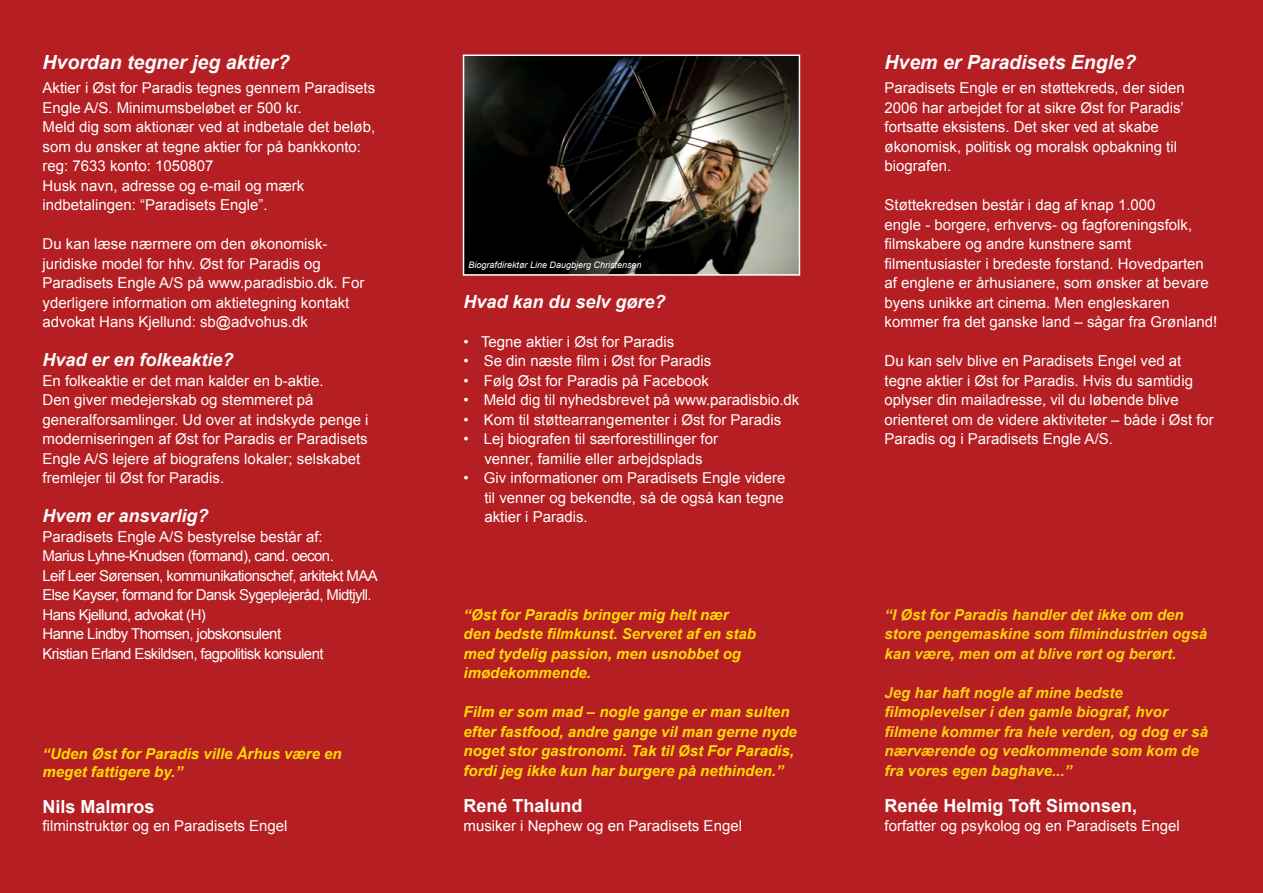
<style>
.page{position:relative;width:1263px;height:893px;background:#b51f23}
.page>*{position:absolute;margin:0;border:0;box-sizing:border-box;transform-origin:0 0}
.t1{font:italic 700 19.5px "Arial";color:#fff}
.t2{font:italic 700 18px "Arial";color:#fff}
.t3{font:700 18px "Arial";color:#fff}
.t4{font:15px/19.5px "Arial";color:#fff}
.t5{font:italic 700 15px/19.5px "Arial";color:#ffdb01}
.t6{font:italic 700 15px/19.5px "Arial";color:#fcd10d}
.t7{font:15px "Arial";letter-spacing:-.04em;color:#fff}
.t8{font:italic 9px "Arial";color:#fff}
</style>
<div class="page">
<img style="left:466px;top:58px;width:331px;height:215px">
<div style="left:463px;top:55px;width:337px;height:221px;border:2px solid #fff"></div>
<p class="t1" style="left:43px;top:50px;width:249px">Hvordan tegner jeg aktier?</p>
<p class="t4" style="left:43px;top:78px;width:334px">Aktier i Øst for Paradis tegnes gennem Paradisets<br>Engle A/S. Minimumsbeløbet er 500 kr.</p>
<p class="t4" style="left:43px;top:117px;width:334px">Meld dig som aktionær ved at indbetale det beløb, som du ønsker at tegne aktier for på bankkonto: reg: 7633 konto: 1050807</p>
<p class="t4" style="left:43px;top:176px;width:263px">Husk navn, adresse og e-mail og mærk indbetalingen: “Paradisets Engle”.</p>
<p class="t4" style="left:43px;top:234px;width:323px">Du kan læse nærmere om den økonomisk&shy;juridiske model for hhv. Øst for Paradis og Paradisets Engle A/S på www.paradisbio.dk. For yderligere information om aktietegning kontakt advokat Hans Kjellund: sb@advohus.dk</p>
<p class="t2" style="left:43px;top:348px;width:193px">Hvad er en folkeaktie?</p>
<p class="t4" style="left:43px;top:371px;width:328px">En folkeaktie er det man kalder en b-aktie.<br>Den giver medejerskab og stemmeret på generalforsamlinger. Ud over at indskyde penge i moderniseringen af Øst for Paradis er Paradisets Engle A/S lejere af biografens lokaler; selskabet fremlejer til Øst for Paradis.</p>
<p class="t2" style="left:43px;top:504px;width:168px">Hvem er ansvarlig?</p>
<p class="t4" style="left:43px;top:527px;width:282px">Paradisets Engle A/S bestyrelse består af:</p>
<p class="t7" style="left:43px;top:546px;width:293px">Marius Lyhne-Knudsen (formand), cand. oecon.</p>
<p class="t7" style="left:43px;top:565px;width:337px">Leif Leer Sørensen, kommunikationschef, arkitekt MAA</p>
<p class="t7" style="left:43px;top:585px;width:331px">Else Kayser, formand for Dansk Sygeplejeråd, Midtjyll.</p>
<p class="t7" style="left:43px;top:604px;width:165px">Hans Kjellund, advokat (H)</p>
<p class="t7" style="left:43px;top:624px;width:240px">Hanne Lindby Thomsen, jobskonsulent</p>
<p class="t7" style="left:43px;top:643px;width:283px">Kristian Erland Eskildsen, fagpolitisk konsulent</p>
<p class="t5" style="left:43px;top:745px;width:301px;line-height:18px">“Uden Øst for Paradis ville Århus være en meget fattigere by.”</p>
<p class="t3" style="left:43px;top:795px;width:114px">Nils Malmros</p>
<p class="t4" style="left:43px;top:816px;width:247px">filminstruktør og en Paradisets Engel</p>
<p class="t8" style="left:468px;top:259px;width:175px">Biografdirektør Line Daugbjerg Christensen</p>
<p class="t2" style="left:463px;top:290px;width:204px">Hvad kan du selv gøre?</p>
<p class="t4" style="left:463px;top:332px;width:212px">• Tegne aktier i Øst for Paradis</p>
<p class="t4" style="left:463px;top:351px;width:249px">• Se din næste film i Øst for Paradis</p>
<p class="t4" style="left:463px;top:371px;width:247px">• Følg Øst for Paradis på Facebook</p>
<p class="t4" style="left:463px;top:390px;width:337px">• Meld dig til nyhedsbrevet på www.paradisbio.dk</p>
<p class="t4" style="left:463px;top:410px;width:319px">• Kom til støttearrangementer i Øst for Paradis</p>
<p class="t4" style="left:463px;top:429px;width:256px">• Lej biografen til særforestillinger for</p>
<p class="t4" style="left:484px;top:449px;width:220px">venner, familie eller arbejdsplads</p>
<p class="t4" style="left:463px;top:468px;width:324px">• Giv informationer om Paradisets Engle videre</p>
<p class="t4" style="left:484px;top:488px;width:301px">til venner og bekendte, så de også kan tegne</p>
<p class="t4" style="left:484px;top:507px;width:105px">aktier i Paradis.</p>
<p class="t5" style="left:463px;top:605px;width:294px">“Øst for Paradis bringer mig helt nær den bedste filmkunst. Serveret af en stab med tydelig passion, men usnobbet og imødekommende.</p>
<p class="t5" style="left:463px;top:703px;width:335px">Film er som mad – nogle gange er man sulten efter fastfood, andre gange vil man gerne nyde noget stor gastronomi. Tak til Øst For Paradis, fordi jeg ikke kun har burgere på nethinden.”</p>
<p class="t3" style="left:463px;top:793px;width:121px">René Thalund</p>
<p class="t4" style="left:463px;top:816px;width:280px">musiker i Nephew og en Paradisets Engel</p>
<p class="t1" style="left:884px;top:50px;width:253px">Hvem er Paradisets Engle?</p>
<p class="t4" style="left:884px;top:78px;width:302px">Paradisets Engle er en støttekreds, der siden 2006 har arbejdet for at sikre Øst for Paradis’ fortsatte eksistens. Det sker ved at skabe økonomisk, politisk og moralsk opbakning til biografen.</p>
<p class="t4" style="left:884px;top:195px;width:334px">Støttekredsen består i dag af knap 1.000<br>engle - borgere, erhvervs- og fagforeningsfolk, filmskabere og andre kunstnere samt filmentusiaster i bredeste forstand. Hovedparten af englene er århusianere, som ønsker at bevare byens unikke art cinema. Men engleskaren kommer fra det ganske land – sågar fra Grønland!</p>
<p class="t4" style="left:884px;top:351px;width:331px">Du kan selv blive en Paradisets Engel ved at tegne aktier i Øst for Paradis. Hvis du samtidig oplyser din mailadresse, vil du løbende blive orienteret om de videre aktiviteter – både i Øst for Paradis og i Paradisets Engle A/S.</p>
<p class="t6" style="left:884px;top:605px;width:324px">“I Øst for Paradis handler det ikke om den store pengemaskine som filmindustrien også kan være, men om at blive rørt og berørt.</p>
<p class="t6" style="left:884px;top:683px;width:325px">Jeg har haft nogle af mine bedste filmoplevelser i den gamle biograf, hvor filmene kommer fra hele verden, og dog er så nærværende og vedkommende som kom de fra vores egen baghave...”</p>
<p class="t3" style="left:884px;top:793px;width:254px">Renée Helmig Toft Simonsen,</p>
<p class="t4" style="left:884px;top:816px;width:297px">forfatter og psykolog og en Paradisets Engel</p>
</div>
